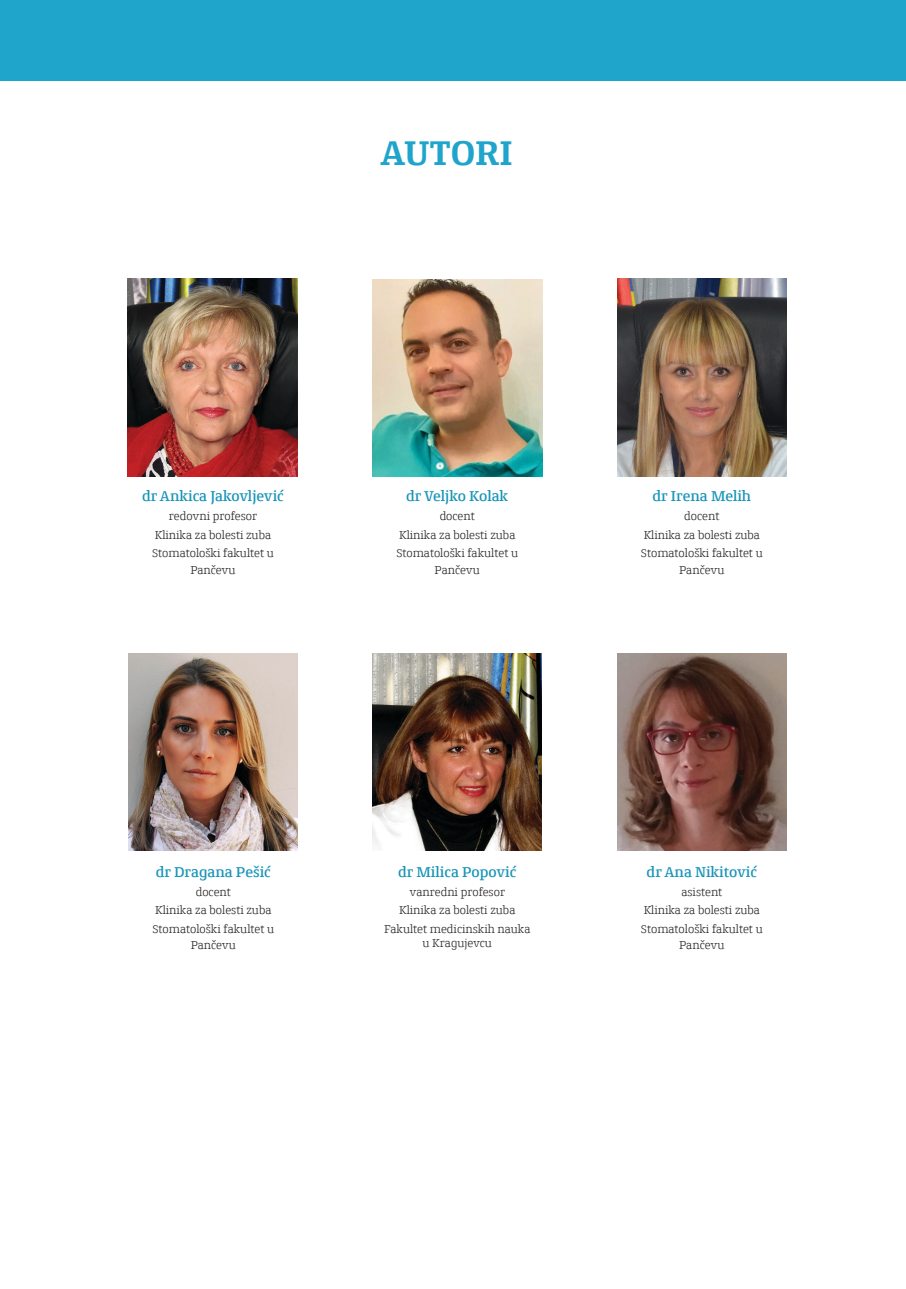
<style>
.page{position:relative;width:906px;height:1289px;background:#fff}
.page>*{position:absolute;margin:0;border:0;box-sizing:border-box;transform-origin:0 0}
.t1{font:800 36px "Conto Slab";color:#1fa4cc}
.Paragraph_Style_1{font:700 15px "Conto Slab";color:#1a95b9}
.Paragraph_Style_1-2{font:12px/16.2px "Conto Slab";color:#231f20;text-align:center}
</style>
<div class="page">
<img style="left:617px;top:654px;width:169px;height:197px">
<img style="left:128px;top:279px;width:169px;height:197px">
<img style="left:128px;top:654px;width:169px;height:197px">
<img style="left:617px;top:279px;width:169px;height:197px">
<img style="left:372px;top:279px;width:170px;height:197px">
<img style="left:373px;top:654px;width:169px;height:197px">
<div style="left:0;top:0;width:906px;height:81px;background:#1fa4cc"></div>
<p class="t1" style="left:380px;top:130px;width:134px">AUTORI</p>
<p class="Paragraph_Style_1" style="left:142px;top:486px;width:143px">dr Ankica Jakovljević</p>
<p class="Paragraph_Style_1-2" style="left:169px;top:507px;width:90px">redovni profesor</p>
<p class="Paragraph_Style_1-2" style="left:155px;top:526px;width:118px">Klinika za bolesti zuba</p>
<p class="Paragraph_Style_1-2" style="left:152px;top:544px;width:123px">Stomatološki fakultet u<br>Pančevu</p>
<p class="Paragraph_Style_1" style="left:406px;top:486px;width:103px">dr Veljko Kolak</p>
<p class="Paragraph_Style_1-2" style="left:440px;top:507px;width:37px">docent</p>
<p class="Paragraph_Style_1-2" style="left:399px;top:526px;width:118px">Klinika za bolesti zuba</p>
<p class="Paragraph_Style_1-2" style="left:396px;top:544px;width:123px">Stomatološki fakultet u<br>Pančevu</p>
<p class="Paragraph_Style_1" style="left:652px;top:486px;width:100px">dr Irena Melih</p>
<p class="Paragraph_Style_1-2" style="left:684px;top:507px;width:37px">docent</p>
<p class="Paragraph_Style_1-2" style="left:643px;top:526px;width:118px">Klinika za bolesti zuba</p>
<p class="Paragraph_Style_1-2" style="left:641px;top:544px;width:123px">Stomatološki fakultet u<br>Pančevu</p>
<p class="Paragraph_Style_1" style="left:156px;top:862px;width:117px">dr Dragana Pešić</p>
<p class="Paragraph_Style_1-2" style="left:196px;top:883px;width:37px">docent</p>
<p class="Paragraph_Style_1-2" style="left:155px;top:901px;width:118px">Klinika za bolesti zuba</p>
<p class="Paragraph_Style_1-2" style="left:152px;top:920px;width:123px">Stomatološki fakultet u<br>Pančevu</p>
<p class="Paragraph_Style_1" style="left:398px;top:862px;width:120px">dr Milica Popović</p>
<p class="Paragraph_Style_1-2" style="left:409px;top:883px;width:97px">vanredni profesor</p>
<p class="Paragraph_Style_1-2" style="left:399px;top:901px;width:118px">Klinika za bolesti zuba</p>
<p class="Paragraph_Style_1-2" style="left:384px;top:921px;width:148px;line-height:14.4px">Fakultet medicinskih nauka u Kragujevcu</p>
<p class="Paragraph_Style_1" style="left:646px;top:862px;width:112px">dr Ana Nikitović</p>
<p class="Paragraph_Style_1-2" style="left:681px;top:883px;width:42px">asistent</p>
<p class="Paragraph_Style_1-2" style="left:643px;top:901px;width:118px">Klinika za bolesti zuba</p>
<p class="Paragraph_Style_1-2" style="left:641px;top:920px;width:123px">Stomatološki fakultet u<br>Pančevu</p>
</div>
